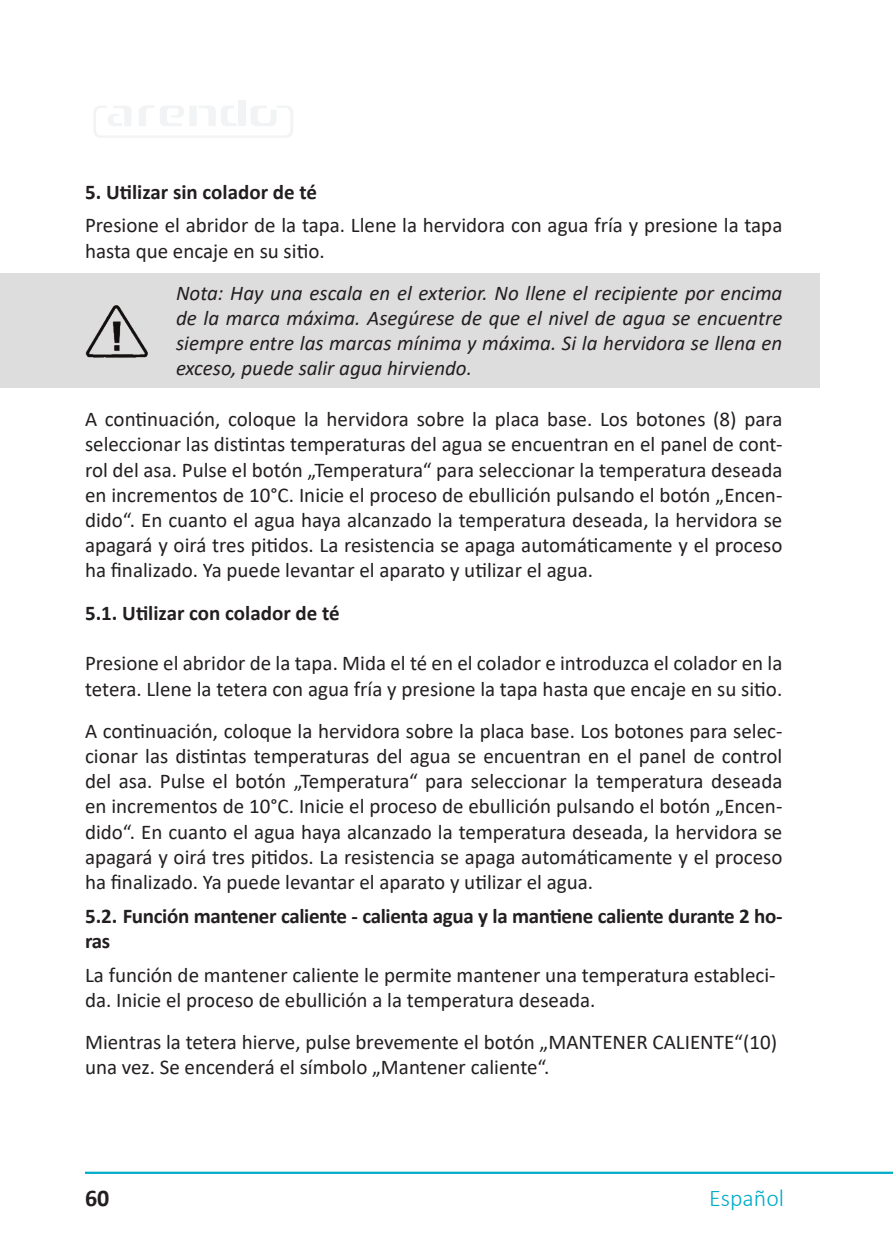
<style>
.page{position:relative;width:893px;height:1259px;background:#fff}
.page>*{position:absolute;margin:0;border:0;box-sizing:border-box;transform-origin:0 0}
.t1{font:300 24px "Calibri";color:#00acc8}
.t2{font:700 24px "Calibri";color:#231f20}
.Überschrift{font:21px/25.2px "Calibri";color:#231f20;text-align:justify}
.Fließtext{font:21px/25.2px "Calibri";color:#231f20}
.Überschrift-2{font:italic 21px/25.2px "Calibri";color:#231f20;text-align:justify}
.Überschrift-3{font:700 21px/25.2px "Calibri";letter-spacing:-.015em;color:#231f20}
.Inhaltsverzeichnis{font:21px/25.2px "Calibri";color:#231f20}
</style>
<div class="page">
<div style="left:238px;top:100px;width:8px;height:26px;background:#f2f3f4"></div>
<svg style="left:94px;top:105px;width:199px;height:33px"></svg>
<hr style="left:85px;top:1171px;width:808px;height:3px;background:#00acc8">
<div style="left:0;top:273px;width:820px;height:115px;background:#dedddd"></div>
<p class="Überschrift-3" style="left:85px;top:179px;width:233px">5. Utilizar sin colador de té</p>
<p class="Inhaltsverzeichnis" style="left:85px;top:212px;width:699px">Presione el abridor de la tapa. Llene la hervidora con agua fría y presione la tapa hasta que encaje en su sitio.</p>
<p class="Überschrift-2" style="left:176px;top:279px;width:608px">Nota: Hay una escala en el exterior. No llene el recipiente por encima de la marca máxima. Asegúrese de que el nivel de agua se encuentre siempre entre las marcas mínima y máxima. Si la hervidora se llena en exceso, puede salir agua hirviendo.</p>
<p class="Überschrift" style="left:85px;top:406px;width:699px">A continuación, coloque la hervidora sobre la placa base. Los botones (8) para seleccionar las distintas temperaturas del agua se encuentran en el panel de cont&shy;rol del asa. Pulse el botón „Temperatura“ para seleccionar la temperatura deseada en incrementos de 10°C. Inicie el proceso de ebullición pulsando el botón „Encen&shy;dido“. En cuanto el agua haya alcanzado la temperatura deseada, la hervidora se apagará y oirá tres pitidos. La resistencia se apaga automáticamente y el proceso ha finalizado. Ya puede levantar el aparato y utilizar el agua.</p>
<p class="Überschrift-3" style="left:85px;top:600px;width:256px">5.1. Utilizar con colador de té</p>
<p class="Überschrift" style="left:85px;top:650px;width:699px">Presione el abridor de la tapa. Mida el té en el colador e introduzca el colador en la tetera. Llene la tetera con agua fría y presione la tapa hasta que encaje en su sitio.</p>
<p class="Überschrift" style="left:85px;top:717px;width:699px">A continuación, coloque la hervidora sobre la placa base. Los botones para selec&shy;cionar las distintas temperaturas del agua se encuentran en el panel de control del asa. Pulse el botón „Temperatura“ para seleccionar la temperatura deseada en incrementos de 10°C. Inicie el proceso de ebullición pulsando el botón „Encen&shy;dido“. En cuanto el agua haya alcanzado la temperatura deseada, la hervidora se apagará y oirá tres pitidos. La resistencia se apaga automáticamente y el proceso ha finalizado. Ya puede levantar el aparato y utilizar el agua.</p>
<p class="Überschrift-3" style="left:85px;top:903px;width:699px">5.2. Función mantener caliente - calienta agua y la mantiene caliente durante 2 ho&shy;ras</p>
<p class="Fließtext" style="left:85px;top:961px;width:692px">La función de mantener caliente le permite mantener una temperatura estableci&shy;da. Inicie el proceso de ebullición a la temperatura deseada.</p>
<p class="Fließtext" style="left:85px;top:1029px;width:694px">Mientras la tetera hierve, pulse brevemente el botón „MANTENER CALIENTE“(10) una vez. Se encenderá el símbolo „Mantener caliente“.</p>
<p class="t2" style="left:85px;top:1181px;width:26px">60</p>
<p class="t1" style="left:709px;top:1183px;width:77px">Español</p>
</div>
